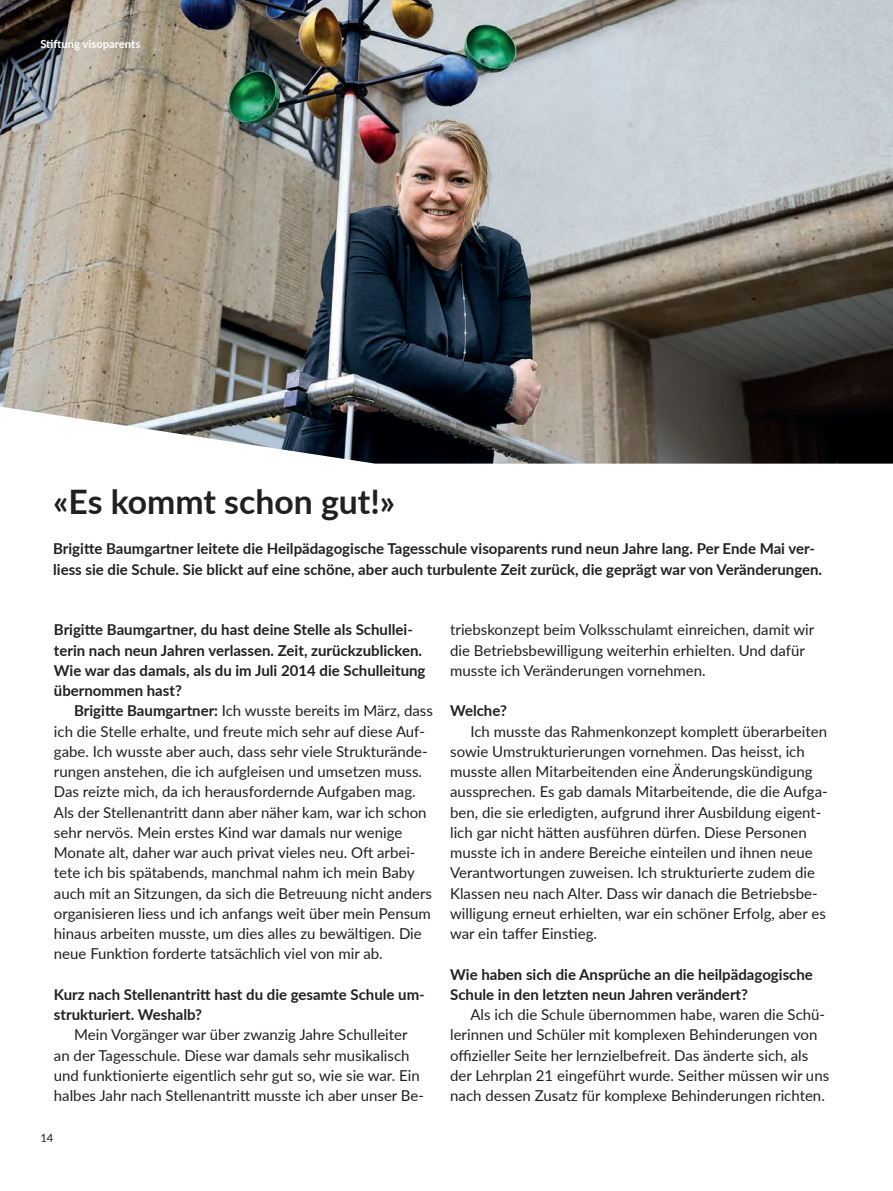
<style>
.page{position:relative;width:893px;height:1191px;background:#fff}
.page>*{position:absolute;margin:0;border:0;box-sizing:border-box;transform-origin:0 0}
.t1{font:700 33.75px "Lato";color:#231f20}
.t2{font:15px/20.2px "Lato";color:#231f20}
.t3{font:700 15px/20.2px "Lato";color:#231f20}
.t4{font:700 11.25px "Lato";color:#fff}
.t5{font:11.25px "Lato";color:#231f20}
.s1{font-weight:700}
</style>
<div class="page">
<img style="left:0;top:0;width:893px;height:463px">
<p class="t4" style="left:40px;top:35px;width:101px">Stiftung visoparents</p>
<h1 class="t1" style="left:53px;top:476px;width:344px">«Es kommt schon gut!»</h1>
<p class="t3" style="left:53px;top:538px;width:770px">Brigitte Baumgartner leitete die Heilpädagogische Tagesschule visoparents rund neun Jahre lang. Per Ende Mai ver&shy;liess sie die Schule. Sie blickt auf eine schöne, aber auch turbulente Zeit zurück, die geprägt war von Veränderungen.</p>
<p class="t3" style="left:54px;top:619px;width:373px">Brigitte Baumgartner, du hast deine Stelle als Schullei&shy;terin nach neun Jahren verlassen. Zeit, zurückzublicken.<br>Wie war das damals, als du im Juli 2014 die Schulleitung übernommen hast?</p>
<p class="t2" style="left:54px;top:700px;width:380px;text-indent:20px"><span class="s1">Brigitte Baumgartner:</span> Ich wusste bereits im März, dass ich die Stelle erhalte, und freute mich sehr auf diese Auf&shy;gabe. Ich wusste aber auch, dass sehr viele Strukturände&shy;rungen anstehen, die ich aufgleisen und umsetzen muss.<br>Das reizte mich, da ich herausfordernde Aufgaben mag.<br>Als der Stellenantritt dann aber näher kam, war ich schon sehr nervös. Mein erstes Kind war damals nur wenige Monate alt, daher war auch privat vieles neu. Oft arbei&shy;tete ich bis spätabends, manchmal nahm ich mein Baby auch mit an Sitzungen, da sich die Betreuung nicht anders organisieren liess und ich anfangs weit über mein Pensum hinaus arbeiten musste, um dies alles zu bewältigen. Die neue Funktion forderte tatsächlich viel von mir ab.</p>
<p class="t3" style="left:54px;top:983px;width:372px">Kurz nach Stellenantritt hast du die gesamte Schule um&shy;strukturiert. Weshalb?</p>
<p class="t2" style="left:54px;top:1024px;width:372px;text-indent:20px">Mein Vorgänger war über zwanzig Jahre Schulleiter an der Tagesschule. Diese war damals sehr musikalisch und funktionierte eigentlich sehr gut so, wie sie war. Ein halbes Jahr nach Stellenantritt musste ich aber unser Be-</p>
<p class="t5" style="left:40px;top:1129px;width:15px">14</p>
<p class="t2" style="left:450px;top:619px;width:366px">triebskonzept beim Volksschulamt einreichen, damit wir die Betriebsbewilligung weiterhin erhielten. Und dafür musste ich Veränderungen vornehmen.</p>
<p class="t3" style="left:450px;top:700px;width:58px">Welche?</p>
<p class="t2" style="left:450px;top:720px;width:379px;text-indent:20px">Ich musste das Rahmenkonzept komplett überarbeiten sowie Umstrukturierungen vornehmen. Das heisst, ich musste allen Mitarbeitenden eine Änderungskündigung aussprechen. Es gab damals Mitarbeitende, die die Aufga&shy;ben, die sie erledigten, aufgrund ihrer Ausbildung eigent&shy;lich gar nicht hätten ausführen dürfen. Diese Personen musste ich in andere Bereiche einteilen und ihnen neue Verantwortungen zuweisen. Ich strukturierte zudem die Klassen neu nach Alter. Dass wir danach die Betriebsbe&shy;willigung erneut erhielten, war ein schöner Erfolg, aber es war ein taffer Einstieg.</p>
<p class="t3" style="left:450px;top:963px;width:364px">Wie haben sich die Ansprüche an die heilpädagogische<br>Schule in den letzten neun Jahren verändert?</p>
<p class="t2" style="left:450px;top:1004px;width:380px;text-indent:20px">Als ich die Schule übernommen habe, waren die Schü&shy;lerinnen und Schüler mit komplexen Behinderungen von offizieller Seite her lernzielbefreit. Das änderte sich, als der Lehrplan 21 eingeführt wurde. Seither müssen wir uns nach dessen Zusatz für komplexe Behinderungen richten.</p>
</div>
